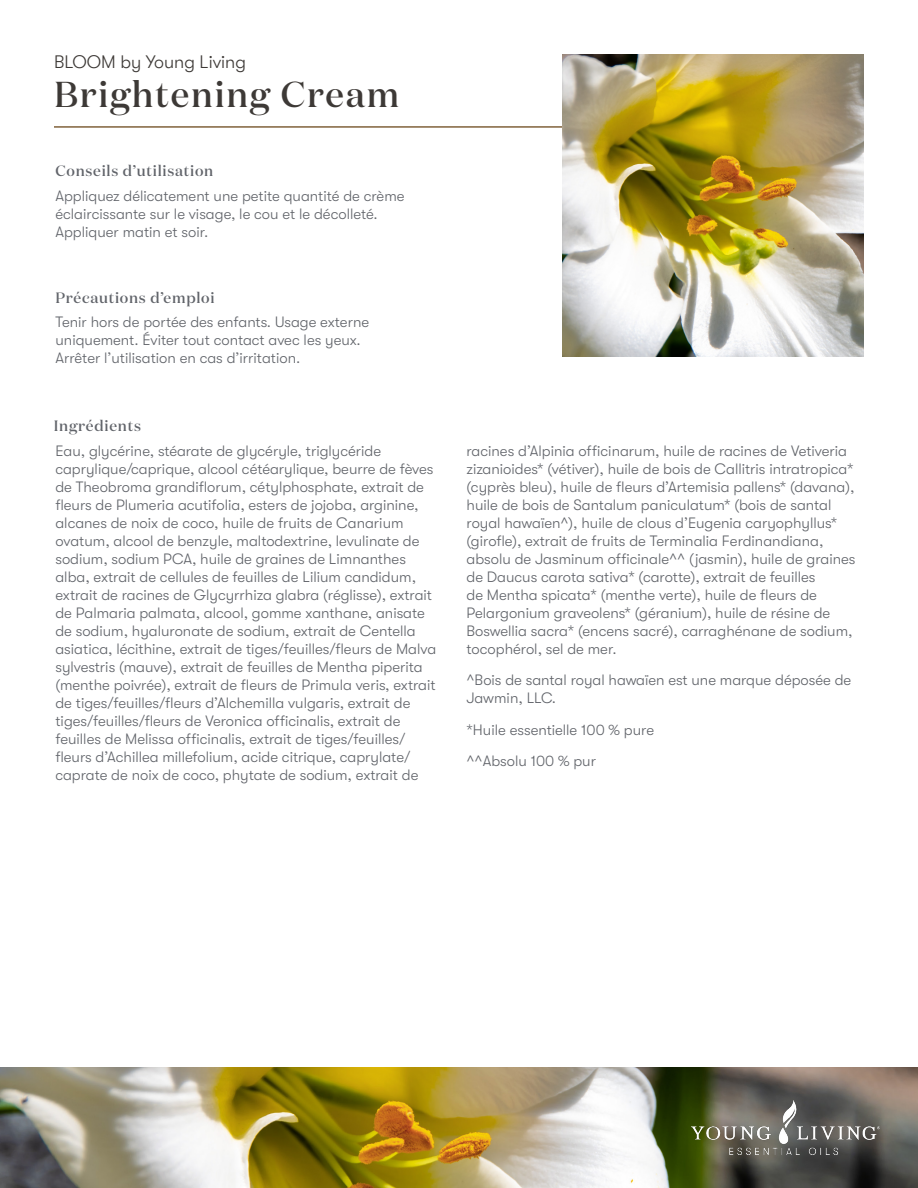
<style>
.page{position:relative;width:918px;height:1188px;background:#fff}
.page>*{position:absolute;margin:0;border:0;box-sizing:border-box;transform-origin:0 0}
.t1{font:500 36px "Domaine Display";letter-spacing:.05em;color:#3d3936}
.t2{font:300 18px "GT Walsheim";color:#3d3936}
.t3{font:300 15px/18px "GT Walsheim Pro";color:#61646a}
.t4{font:500 15px "Domaine Display";letter-spacing:.05em;color:#61646a}
</style>
<div class="page">
<img style="left:0;top:1067px;width:918px;height:121px">
<img style="left:691px;top:1100px;width:188px;height:55px">
<hr style="left:54px;top:126px;width:544px;height:2px;background:#80623b">
<img style="left:562px;top:55px;width:302px;height:301px">
<p class="t2" style="left:54px;top:52px;width:194px">BLOOM by Young Living</p>
<h1 class="t1" style="left:54px;top:71px;width:347px">Brightening Cream</h1>
<p class="t4" style="left:55px;top:161px;width:159px">Conseils d’utilisation</p>
<p class="t3" style="left:55px;top:187px;width:351px">Appliquez délicatement une petite quantité de crème éclaircissante sur le visage, le cou et le décolleté.<br>Appliquer matin et soir.</p>
<p class="t4" style="left:55px;top:288px;width:161px">Précautions d’emploi</p>
<p class="t3" style="left:55px;top:313px;width:315px">Tenir hors de portée des enfants. Usage externe uniquement. Éviter tout contact avec les yeux.<br>Arrêter l’utilisation en cas d’irritation.</p>
<p class="t4" style="left:54px;top:416px;width:89px">Ingrédients</p>
<p class="t3" style="left:55px;top:442px;width:382px">Eau, glycérine, stéarate de glycéryle, triglycéride caprylique/caprique, alcool cétéarylique, beurre de fèves de Theobroma grandiflorum, cétylphosphate, extrait de fleurs de Plumeria acutifolia, esters de jojoba, arginine, alcanes de noix de coco, huile de fruits de Canarium ovatum, alcool de benzyle, maltodextrine, levulinate de sodium, sodium PCA, huile de graines de Limnanthes alba, extrait de cellules de feuilles de Lilium candidum, extrait de racines de Glycyrrhiza glabra (réglisse), extrait de Palmaria palmata, alcool, gomme xanthane, anisate de sodium, hyaluronate de sodium, extrait de Centella asiatica, lécithine, extrait de tiges/feuilles/fleurs de Malva sylvestris (mauve), extrait de feuilles de Mentha piperita (menthe poivrée), extrait de fleurs de Primula veris, extrait de tiges/feuilles/fleurs d’Alchemilla vulgaris, extrait de tiges/feuilles/fleurs de Veronica officinalis, extrait de feuilles de Melissa officinalis, extrait de tiges/feuilles/ fleurs d’Achillea millefolium, acide citrique, caprylate/ caprate de noix de coco, phytate de sodium, extrait de</p>
<p class="t3" style="left:467px;top:442px;width:390px">racines d’Alpinia officinarum, huile de racines de Vetiveria zizanioides* (vétiver), huile de bois de Callitris intratropica* (cyprès bleu), huile de fleurs d’Artemisia pallens* (davana), huile de bois de Santalum paniculatum* (bois de santal royal hawaïen^), huile de clous d’Eugenia caryophyllus* (girofle), extrait de fruits de Terminalia Ferdinandiana, absolu de Jasminum officinale^^ (jasmin), huile de graines de Daucus carota sativa* (carotte), extrait de feuilles<br>de Mentha spicata* (menthe verte), huile de fleurs de Pelargonium graveolens* (géranium), huile de résine de Boswellia sacra* (encens sacré), carraghénane de sodium, tocophérol, sel de mer.</p>
<p class="t3" style="left:467px;top:671px;width:386px">^Bois de santal royal hawaïen est une marque déposée de<br>Jawmin, LLC.</p>
<p class="t3" style="left:467px;top:714px;width:189px;line-height:31.5px">*Huile essentielle 100 % pure ^^Absolu 100 % pur</p>
</div>
